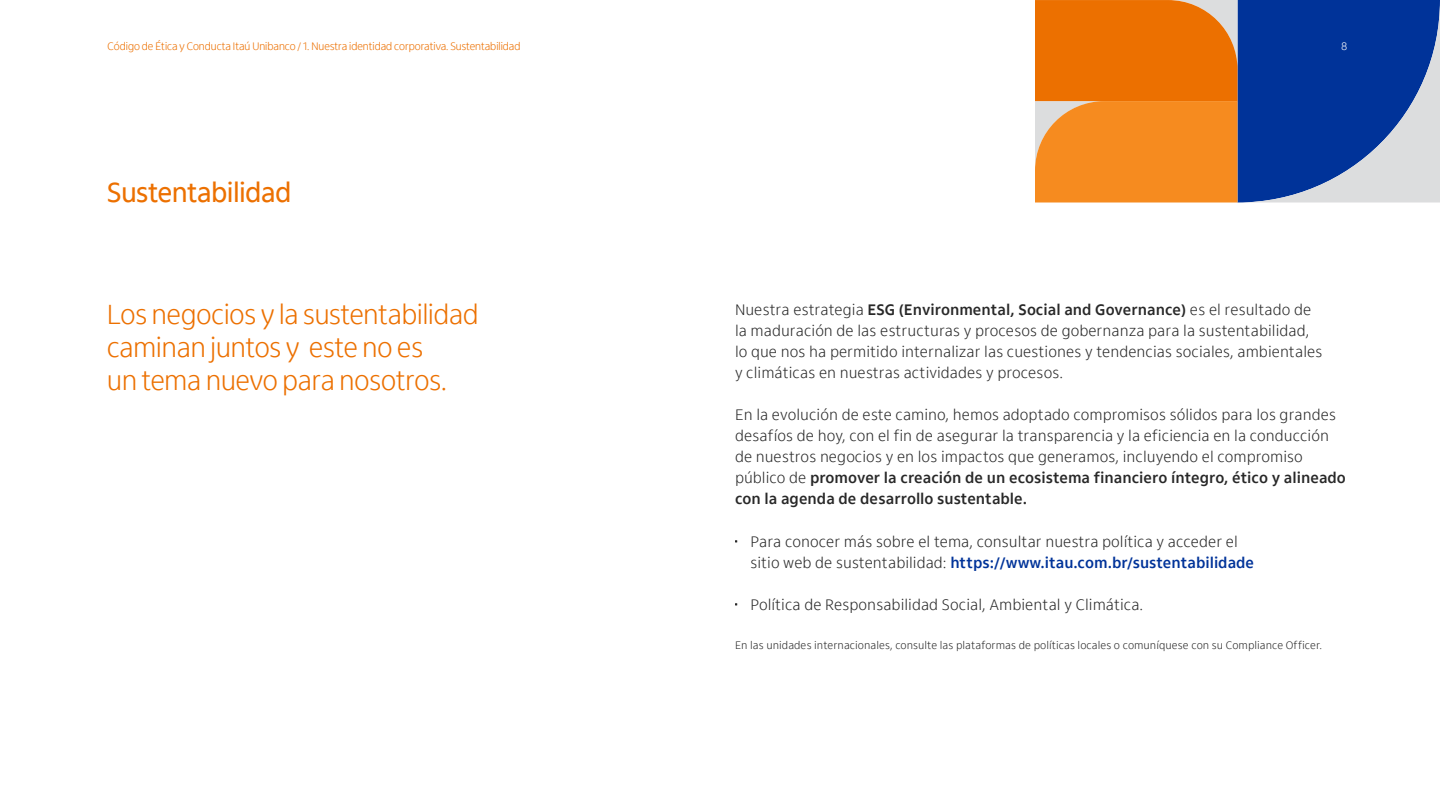
<style>
.page{position:relative;width:1440px;height:810px;background:#fff}
.page>*{position:absolute;margin:0;border:0;box-sizing:border-box;transform-origin:0 0}
.t1{font:300 28.5px/33px "Itau Display Pro";color:#ec7000}
.t2{font:28.5px "Itau Display Pro";color:#ec7000}
.t3{font:300 15.75px/21px "Itau Text Pro";color:#282828}
.t4{font:300 11.25px "Itau Text Pro";color:#282828}
.t5{font:300 11.25px "Itau Display Pro";color:#ec7000}
.t6{font:300 11.25px "Itau Display Pro";color:#fff}
.s1{font-weight:700}
.s2{font-weight:700;color:#039}
</style>
<div class="page">
<svg style="left:1035px;top:0;width:405px;height:203px;background:#906d60"></svg>
<p class="t5" style="left:108px;top:40px;width:414px">Código de Ética y Conducta Itaú Unibanco / 1. Nuestra identidad corporativa. Sustentabilidad</p>
<h1 class="t2" style="left:107px;top:176px;width:186px">Sustentabilidad</h1>
<h1 class="t1" style="left:107px;top:299px;width:373px">Los negocios y la sustentabilidad caminan juntos y este no es<br>un tema nuevo para nosotros.</h1>
<p class="t6" style="left:1341px;top:40px;width:7px">8</p>
<p class="t3" style="left:735px;top:299px;width:589px">Nuestra estrategia <span class="s1">ESG (Environmental, Social and Governance)</span> es el resultado de la maduración de las estructuras y procesos de gobernanza para la sustentabilidad, lo que nos ha permitido internalizar las cuestiones y tendencias sociales, ambientales y climáticas en nuestras actividades y procesos.</p>
<p class="t3" style="left:735px;top:404px;width:612px">En la evolución de este camino, hemos adoptado compromisos sólidos para los grandes desafíos de hoy, con el fin de asegurar la transparencia y la eficiencia en la conducción de nuestros negocios y en los impactos que generamos, incluyendo el compromiso público de <span class="s1">promover la creación de un ecosistema financiero íntegro, ético y alineado con la agenda de desarrollo sustentable.</span></p>
<p class="t3" style="left:750px;top:531px;width:505px">Para conocer más sobre el tema, consultar nuestra política y acceder el sitio web de sustentabilidad: <span class="s2">https://www.itau.com.br/sustentabilidade</span></p>
<p class="t3" style="left:750px;top:594px;width:394px">Política de Responsabilidad Social, Ambiental y Climática.</p>
<p class="t4" style="left:735px;top:639px;width:589px">En las unidades internacionales, consulte las plataformas de políticas locales o comuníquese con su Compliance Officer.</p>
</div>
